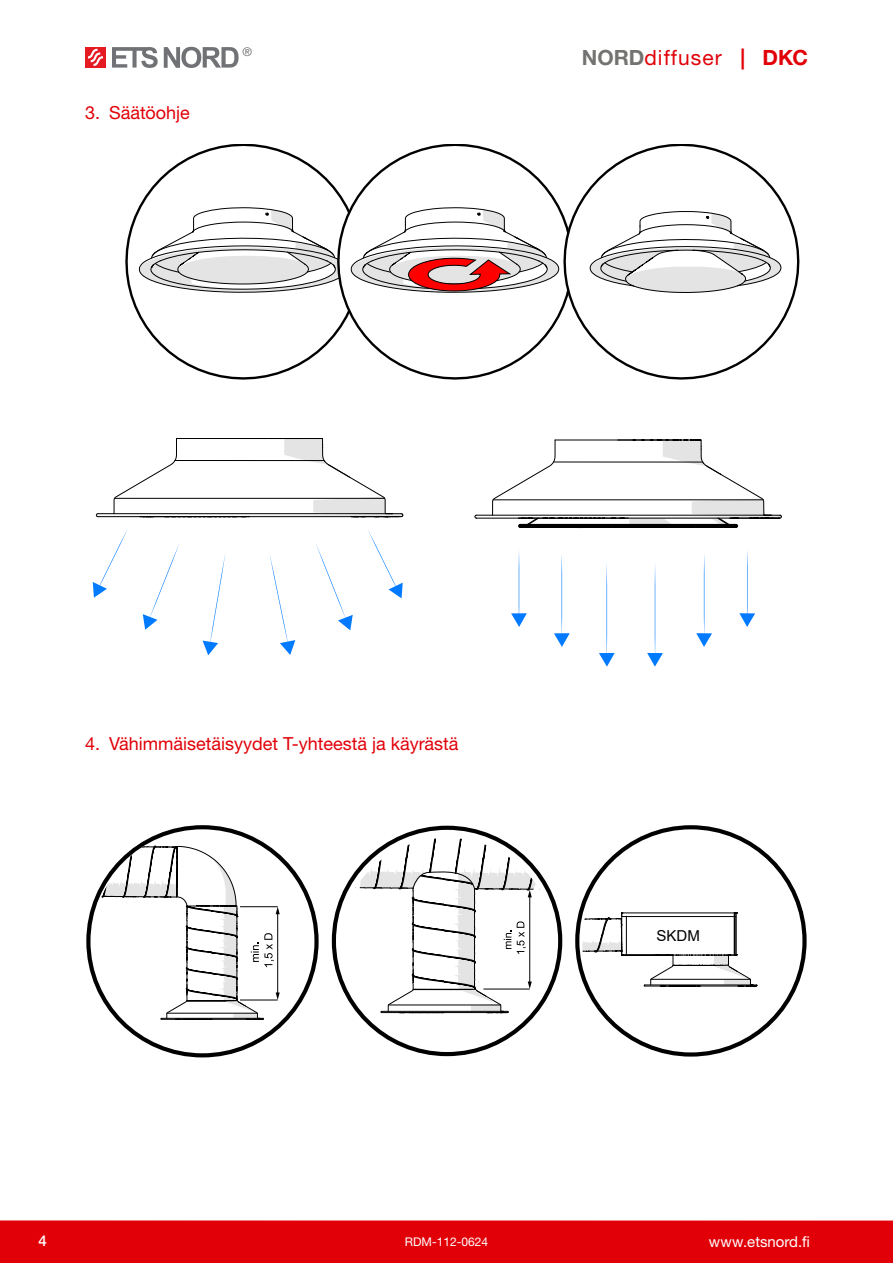
<style>
.page{position:relative;width:893px;height:1263px;background:#fff}
.page>*{position:absolute;margin:0;border:0;box-sizing:border-box;transform-origin:0 0}
.t1{font:21px "Helvetica Neue LTW1 G";letter-spacing:.05em;color:#e10008}
.t2{font:18px "Helvetica Neue LTW1 G";color:#e10008}
.t3{font:15px "Helvetica Neue LTW1 G";color:#fff}
.t4{font:15px "Arial";color:#000}
.t5{font:500 15px "Helvetica Neue LTW1 G";color:#fff}
.t6{font:12px "Helvetica Neue LTW1 G";color:#fff}
.t7{font:12px "Helvetica Neue LTW1 G";color:#737372}
.s1{font-weight:700;color:#737372}
.s2{font-weight:700}
</style>
<div class="page">
<div style="left:0;top:1220px;width:893px;height:43px;background:#e10008"></div>
<div style="left:85px;top:47px;width:21px;height:21px;background:#e51a23"></div>
<svg style="left:112px;top:47px;width:46px;height:21px"></svg>
<svg style="left:164px;top:47px;width:75px;height:21px"></svg>
<svg style="left:88px;top:49px;width:15px;height:17px"></svg>
<svg style="left:474px;top:439px;width:308px;height:89px"></svg>
<svg style="left:96px;top:438px;width:308px;height:79px"></svg>
<svg style="left:125px;top:144px;width:211px;height:236px"></svg>
<svg style="left:511px;top:551px;width:16px;height:76px"></svg>
<svg style="left:554px;top:554px;width:16px;height:93px"></svg>
<svg style="left:599px;top:564px;width:16px;height:103px"></svg>
<svg style="left:739px;top:550px;width:16px;height:77px"></svg>
<svg style="left:696px;top:554px;width:16px;height:93px"></svg>
<svg style="left:647px;top:564px;width:16px;height:103px"></svg>
<svg style="left:203px;top:555px;width:22px;height:100px"></svg>
<svg style="left:269px;top:554px;width:26px;height:101px"></svg>
<svg style="left:93px;top:529px;width:35px;height:69px"></svg>
<svg style="left:143px;top:543px;width:37px;height:87px"></svg>
<svg style="left:368px;top:530px;width:35px;height:68px"></svg>
<svg style="left:316px;top:544px;width:37px;height:86px"></svg>
<svg style="left:336px;top:144px;width:226px;height:236px"></svg>
<svg style="left:562px;top:144px;width:238px;height:236px"></svg>
<svg style="left:139px;top:207px;width:420px;height:86px"></svg>
<svg style="left:589px;top:211px;width:193px;height:82px"></svg>
<svg style="left:582px;top:828px;width:176px;height:159px"></svg>
<svg style="left:338px;top:838px;width:218px;height:218px"></svg>
<svg style="left:93px;top:827px;width:220px;height:228px"></svg>
<p class="t2" style="left:85px;top:102px;width:106px">3. Säätöohje</p>
<p class="t7" style="left:243px;top:44px;width:11px">®</p>
<p class="t1" style="left:582px;top:44px;width:228px"><span class="s1">NORD</span>diffuser <span class="s2">| DKC</span></p>
<p class="t2" style="left:85px;top:732px;width:375px">4. Vähimmäisetäisyydet T-yhteestä ja käyrästä</p>
<p class="t4" style="left:656px;top:926px;width:45px">SKDM</p>
<p class="t5" style="left:38px;top:1232px;width:10px">4</p>
<p class="t6" style="left:405px;top:1234px;width:85px">RDM-112-0624</p>
<p class="t3" style="left:709px;top:1232px;width:103px">www.etsnord.fi</p>
</div>
